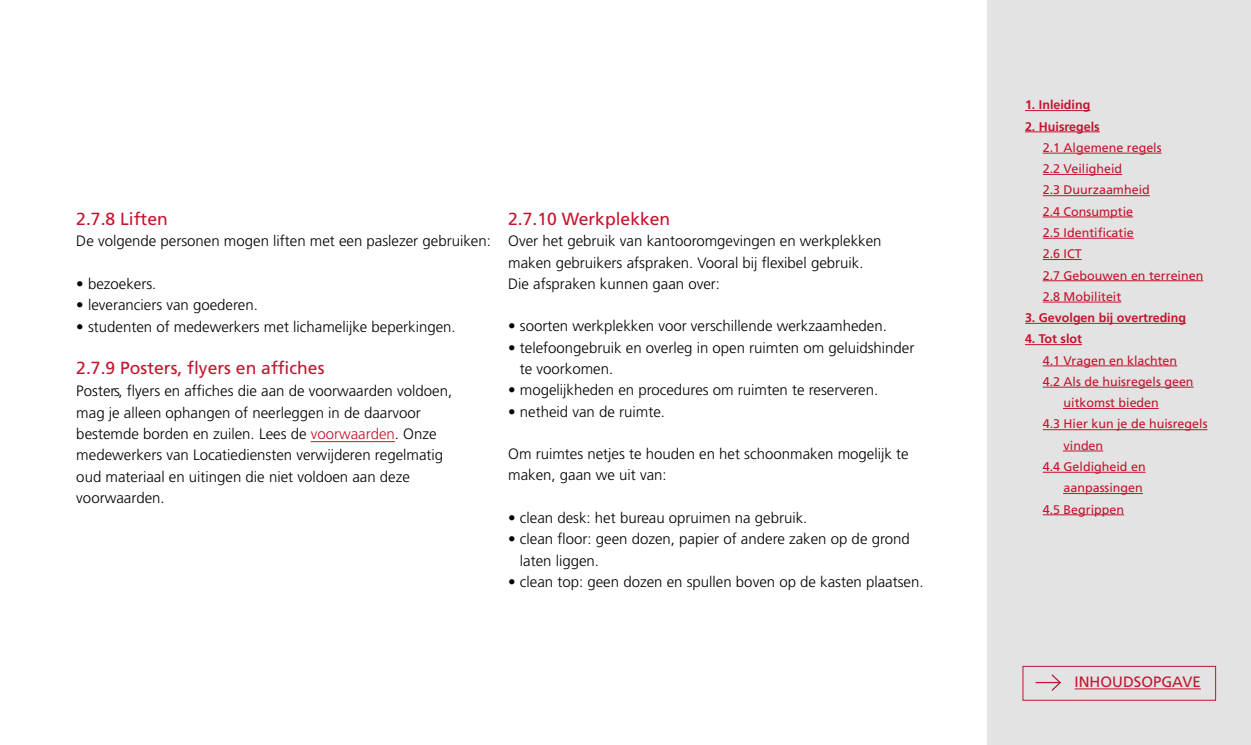
<style>
.page{position:relative;width:1251px;height:745px;background:#fff}
.page>*{position:absolute;margin:0;border:0;box-sizing:border-box;transform-origin:0 0}
.t1{font:17.5px "Frutiger LT Std";color:#c4142e}
.t2{font:300 15px/21.2px "Frutiger LT Std";color:#000}
.t3{font:15px "Frutiger LT Std";color:#c4142e}
.t4{font:12.5px/21.2px "Frutiger LT Std";color:#c4142e}
.t5{font:700 12.5px "Frutiger LT Std";color:#c4142e}
.s1{color:#c4142e}
</style>
<div class="page">
<hr style="left:310px;top:441px;width:85px;height:1px;background:#c4142e">
<div style="left:986px;top:0;width:264px;height:744px;background:#e3e3e3"></div>
<hr style="left:1024px;top:110px;width:66px;height:1px;background:#c4142e">
<hr style="left:1024px;top:131px;width:75px;height:1px;background:#c4142e">
<hr style="left:1042px;top:153px;width:119px;height:1px;background:#c4142e">
<hr style="left:1042px;top:174px;width:79px;height:1px;background:#c4142e">
<hr style="left:1042px;top:195px;width:107px;height:1px;background:#c4142e">
<hr style="left:1042px;top:216px;width:90px;height:1px;background:#c4142e">
<hr style="left:1042px;top:238px;width:91px;height:1px;background:#c4142e">
<hr style="left:1042px;top:259px;width:39px;height:1px;background:#c4142e">
<hr style="left:1042px;top:280px;width:160px;height:1px;background:#c4142e">
<hr style="left:1042px;top:301px;width:78px;height:1px;background:#c4142e">
<hr style="left:1024px;top:323px;width:161px;height:1px;background:#c4142e">
<hr style="left:1024px;top:344px;width:57px;height:1px;background:#c4142e">
<hr style="left:1042px;top:365px;width:134px;height:1px;background:#c4142e">
<hr style="left:1042px;top:386px;width:151px;height:1px;background:#c4142e">
<hr style="left:1042px;top:408px;width:116px;height:1px;background:#c4142e">
<hr style="left:1042px;top:429px;width:165px;height:1px;background:#c4142e">
<hr style="left:1042px;top:450px;width:60px;height:1px;background:#c4142e">
<hr style="left:1042px;top:471px;width:103px;height:1px;background:#c4142e">
<hr style="left:1042px;top:493px;width:100px;height:1px;background:#c4142e">
<hr style="left:1042px;top:514px;width:81px;height:1px;background:#c4142e">
<div style="left:1022px;top:665px;width:193px;height:35px;border:1px solid #c4142e"></div>
<hr style="left:1074px;top:688px;width:126px;height:1px;background:#c4142e">
<div style="left:1037px;top:400px;width:25px;height:12px;background:#e3e3e3"></div>
<div style="left:1037px;top:442px;width:25px;height:12px;background:#e3e3e3"></div>
<div style="left:1037px;top:483px;width:25px;height:12px;background:#e3e3e3"></div>
<svg style="left:1035px;top:674px;width:26px;height:17px"></svg>
<p class="t1" style="left:76px;top:208px;width:93px">2.7.8 Liften</p>
<p class="t2" style="left:76px;top:231px;width:416px">De volgende personen mogen liften met een paslezer gebruiken:</p>
<p class="t2" style="left:76px;top:273px;width:82px">• bezoekers.</p>
<p class="t2" style="left:76px;top:294px;width:183px">• leveranciers van goederen.</p>
<p class="t2" style="left:76px;top:316px;width:381px">• studenten of medewerkers met lichamelijke beperkingen.</p>
<p class="t1" style="left:76px;top:357px;width:250px">2.7.9 Posters, flyers en affiches</p>
<p class="t2" style="left:76px;top:380px;width:377px">Posters, flyers en affiches die aan de voorwaarden voldoen, mag je alleen ophangen of neerleggen in de daarvoor bestemde borden en zuilen. Lees de <span class="s1">voorwaarden</span>. Onze medewerkers van Locatiediensten verwijderen regelmatig oud materiaal en uitingen die niet voldoen aan deze voorwaarden.</p>
<p class="t1" style="left:508px;top:208px;width:163px">2.7.10 Werkplekken</p>
<p class="t2" style="left:508px;top:231px;width:375px">Over het gebruik van kantooromgevingen en werkplekken maken gebruikers afspraken. Vooral bij flexibel gebruik.<br>Die afspraken kunnen gaan over:</p>
<p class="t2" style="left:508px;top:316px;width:380px">• soorten werkplekken voor verschillende werkzaamheden.</p>
<p class="t2" style="left:520px;top:337px;width:396px;text-indent:-12px">• telefoongebruik en overleg in open ruimten om geluidshinder te voorkomen.</p>
<p class="t2" style="left:508px;top:379px;width:371px">• mogelijkheden en procedures om ruimten te reserveren.</p>
<p class="t2" style="left:508px;top:401px;width:158px">• netheid van de ruimte.</p>
<p class="t2" style="left:508px;top:443px;width:402px">Om ruimtes netjes te houden en het schoonmaken mogelijk te maken, gaan we uit van:</p>
<p class="t2" style="left:508px;top:507px;width:300px">• clean desk: het bureau opruimen na gebruik.</p>
<p class="t2" style="left:520px;top:528px;width:391px;text-indent:-12px">• clean floor: geen dozen, papier of andere zaken op de grond laten liggen.</p>
<p class="t2" style="left:508px;top:571px;width:417px">• clean top: geen dozen en spullen boven op de kasten plaatsen.</p>
<p class="t5" style="left:1024px;top:98px;width:67px">1. Inleiding</p>
<p class="t5" style="left:1024px;top:119px;width:76px">2. Huisregels</p>
<p class="t4" style="left:1042px;top:137px;width:162px">2.1 Algemene regels<br>2.2 Veiligheid<br>2.3 Duurzaamheid<br>2.4 Consumptie<br>2.5 Identificatie<br>2.6 ICT<br>2.7 Gebouwen en terreinen<br>2.8 Mobiliteit</p>
<p class="t5" style="left:1024px;top:310px;width:162px">3. Gevolgen bij overtreding</p>
<p class="t5" style="left:1024px;top:331px;width:58px">4. Tot slot</p>
<p class="t4" style="left:1042px;top:349px;width:136px">4.1 Vragen en klachten</p>
<p class="t4" style="left:1042px;top:371px;width:152px">4.2 Als de huisregels geen</p>
<p class="t4" style="left:1063px;top:392px;width:97px">uitkomst bieden</p>
<p class="t4" style="left:1042px;top:413px;width:166px">4.3 Hier kun je de huisregels</p>
<p class="t4" style="left:1063px;top:434px;width:41px">vinden</p>
<p class="t4" style="left:1042px;top:456px;width:104px">4.4 Geldigheid en</p>
<p class="t4" style="left:1063px;top:477px;width:81px">aanpassingen</p>
<p class="t4" style="left:1042px;top:498px;width:83px">4.5 Begrippen</p>
<p class="t3" style="left:1074px;top:673px;width:128px">INHOUDSOPGAVE</p>
</div>
